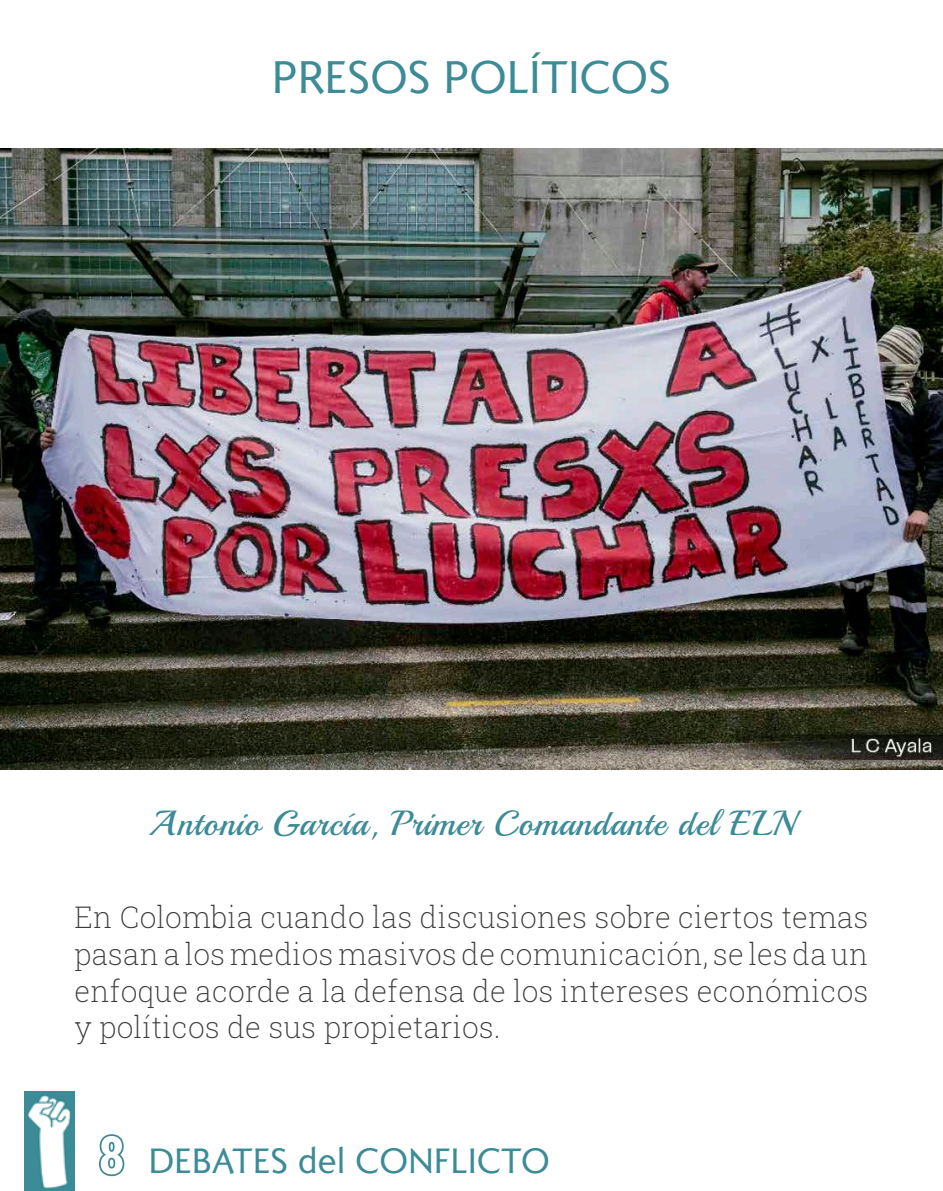
<style>
.page{position:relative;width:943px;height:1191px;background:#fff}
.page>*{position:absolute;margin:0;border:0;box-sizing:border-box;transform-origin:0 0}
.t1{font:45.5px "Romanica";letter-spacing:.01em;color:#3c8b96}
.t2{font:35px "Playball";letter-spacing:.025em;color:#3c8b96}
.t3{font:35px "Romanica";letter-spacing:.01em;color:#3c8b96}
.t4{font:200 29.75px/36.8px "Roboto Slab";letter-spacing:.01em;color:#3c3c3a;text-align:justify}
.s1{font-family:"Roboto Condensed";font-weight:700;font-size:52.5px}
</style>
<div class="page">
<img style="left:0;top:149px;width:943px;height:620px">
<img style="left:25px;top:1091px;width:49px;height:100px">
<h1 class="t1" style="left:272px;top:47px;width:400px">PRESOS POLÍTICOS</h1>
<p class="t2" style="left:148px;top:802px;width:647px">Antonio García, Primer Comandante del ELN</p>
<p class="t4" style="left:74px;top:898px;width:795px">En Colombia cuando las discusiones sobre ciertos temas pasan a los medios masivos de comunicación, se les da un enfoque acorde a la defensa de los intereses económicos y políticos de sus propietarios.</p>
<p class="t3" style="left:99px;top:1137px;width:453px"><span class="s1">8</span> DEBATES del CONFLICTO</p>
</div>
